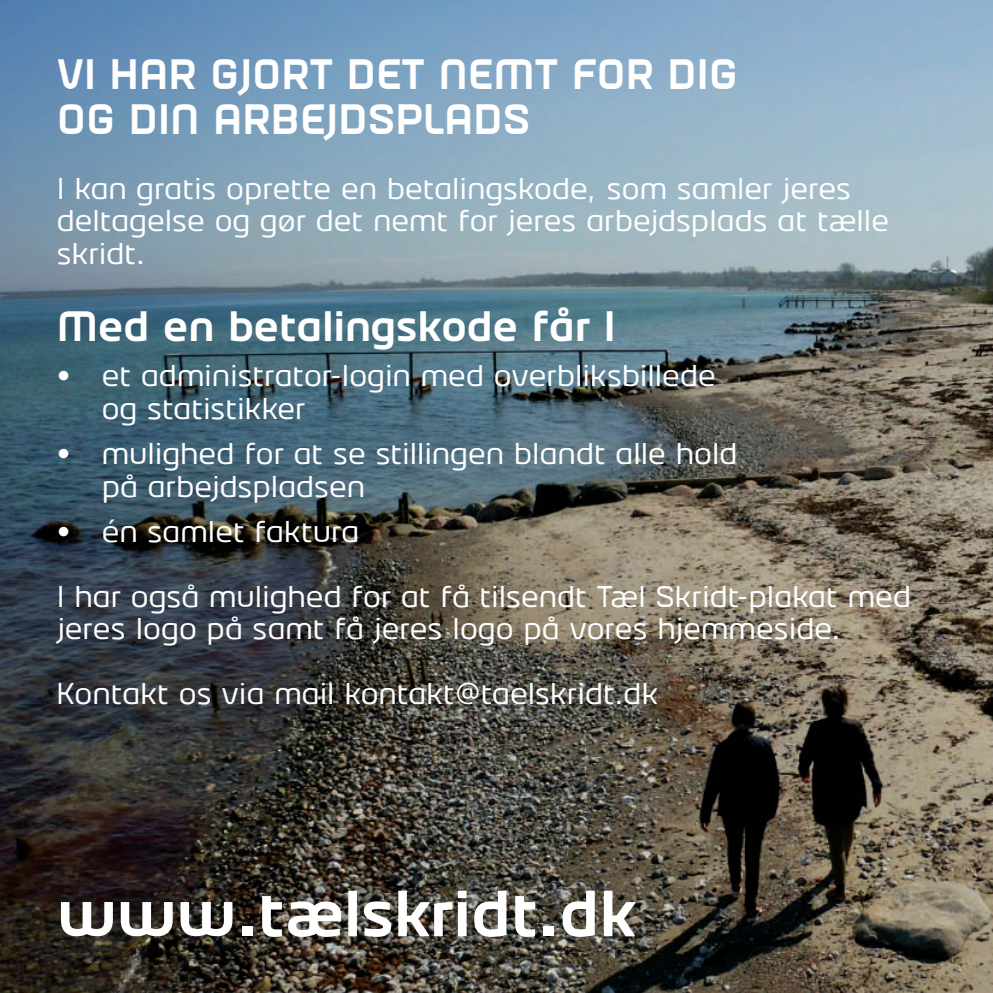
<style>
.page{position:relative;width:993px;height:993px;background:#fff}
.page>*{position:absolute;margin:0;border:0;box-sizing:border-box;transform-origin:0 0}
.t1{font:700 65px "Firm";color:#fff}
.t2{font:700 42.5px/45px "Firm";color:#fff}
.t3{font:30px/32.5px "Firm";letter-spacing:-.005em;color:#fff}
</style>
<div class="page">
<img style="left:0;top:0;width:992px;height:992px">
<h2 class="t2" style="left:57px;top:53px;width:682px">VI HAR GJORT DET NEMT FOR DIG<br>OG DIN ARBEJDSPLADS</h2>
<p class="t3" style="left:57px;top:172px;width:833px">I kan gratis oprette en betalingskode, som samler jeres deltagelse og gør det nemt for jeres arbejdsplads at tælle skridt.</p>
<h2 class="t2" style="left:57px;top:305px;width:560px">Med en betalingskode får I</h2>
<p class="t3" style="left:102px;top:359px;width:615px;text-indent:-45px">• et administrator-login med overbliksbillede og statistikker</p>
<p class="t3" style="left:102px;top:437px;width:637px;text-indent:-45px">• mulighed for at se stillingen blandt alle hold på arbejdspladsen</p>
<p class="t3" style="left:57px;top:498px;width:855px;line-height:65px">• én samlet faktura<br>I har også mulighed for at få tilsendt Tæl Skridt-plakat med</p>
<p class="t3" style="left:57px;top:595px;width:786px;line-height:65px">jeres logo på samt få jeres logo på vores hjemmeside.<br>Kontakt os via mail kontakt@taelskridt.dk</p>
<h1 class="t1" style="left:57px;top:875px;width:580px">www.tælskridt.dk</h1>
</div>
